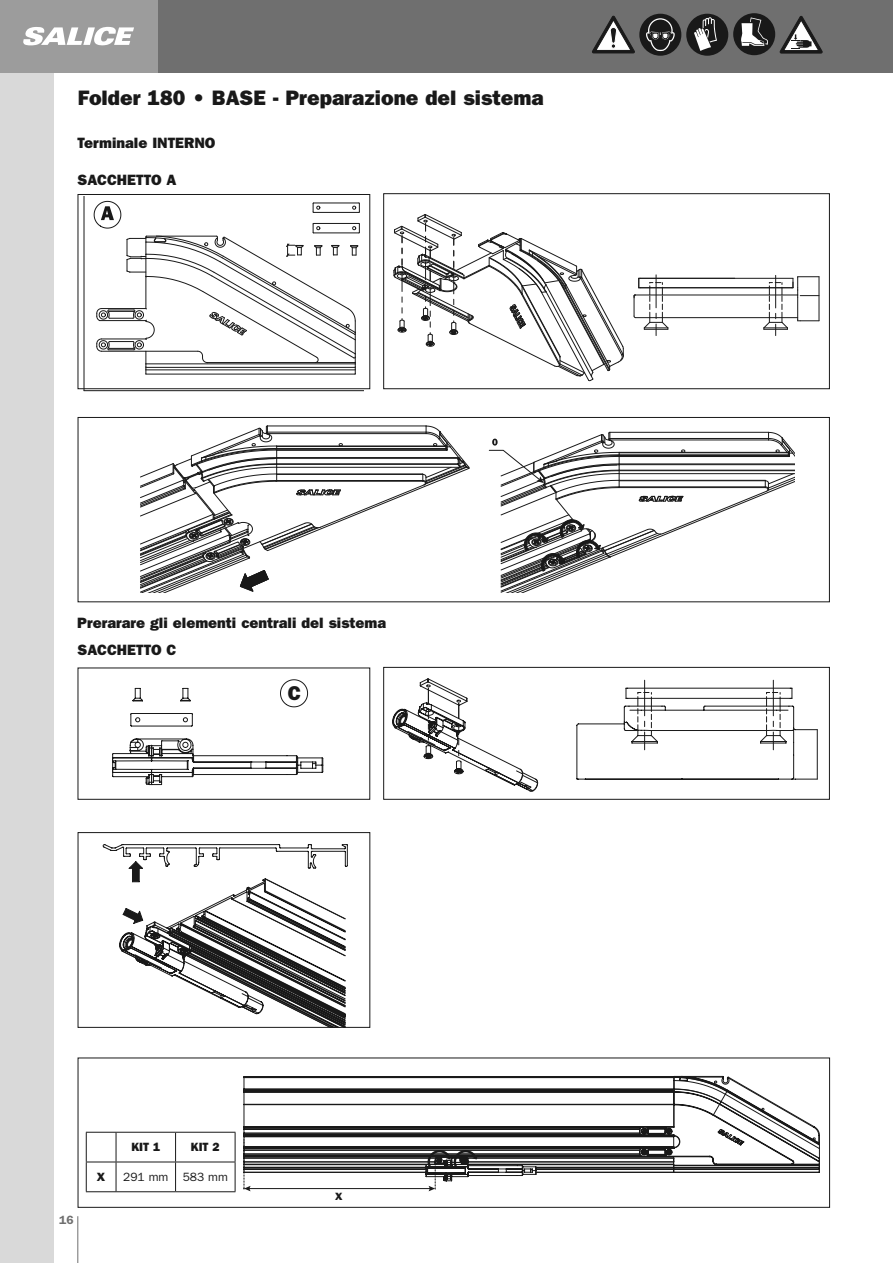
<style>
.page{position:relative;width:893px;height:1263px;background:#fff}
.page>*{position:absolute;margin:0;border:0;box-sizing:border-box;transform-origin:0 0}
.t1{font:21px "ITC Franklin Gothic Std Hvy";color:#191919}
.t2{font:20.1px "ITC Franklin Gothic Std Hvy";color:#191919}
.t3{font:15px "ITC Franklin Gothic Std Hvy";color:#191919}
.t4{font:12px "ITC Franklin Gothic Std";color:#191919}
.t5{font:12px "ITC Franklin Gothic Std Hvy";color:#191919}
.t6{font:600 12px "ITC Franklin Gothic Std";color:#6f6f6f}
.t7{font:10.5px "ITC Franklin Gothic Std Hvy";color:#191919}
</style>
<div class="page">
<div style="left:0;top:0;width:54px;height:1263px;background:#d9d9d9"></div>
<div style="left:0;top:0;width:893px;height:72px;background:#6f6f6f"></div>
<div style="left:0;top:0;width:157px;height:72px;background:#9c9c9c"></div>
<svg style="left:23px;top:27px;width:111px;height:18px"></svg>
<div style="left:78px;top:417px;width:752px;height:185px;border:1px solid #191919"></div>
<div style="left:78px;top:194px;width:292px;height:195px;border:1px solid #191919"></div>
<div style="left:383px;top:193px;width:447px;height:196px;border:1px solid #191919"></div>
<svg style="left:140px;top:425px;width:330px;height:167px"></svg>
<svg style="left:488px;top:431px;width:307px;height:161px"></svg>
<hr style="left:84px;top:197px;width:1px;height:194px;background:#191919">
<hr style="left:84px;top:390px;width:280px;height:1px;background:#191919">
<svg style="left:93px;top:201px;width:267px;height:174px"></svg>
<svg style="left:393px;top:214px;width:231px;height:167px"></svg>
<hr style="left:819px;top:277px;width:1px;height:44px;background:#191919">
<hr style="left:635px;top:295px;width:163px;height:1px;background:#191919">
<hr style="left:650px;top:317px;width:148px;height:1px;background:#191919">
<hr style="left:639px;top:278px;width:154px;height:1px;background:#191919">
<svg style="left:763px;top:275px;width:56px;height:61px"></svg>
<hr style="left:639px;top:287px;width:154px;height:1px;background:#191919">
<svg style="left:633px;top:275px;width:36px;height:61px"></svg>
<div style="left:78px;top:668px;width:292px;height:132px;border:1px solid #191919"></div>
<div style="left:639px;top:14px;width:42px;height:42px;background:#191919;border-radius:50%"></div>
<svg style="left:646px;top:13px;width:29px;height:38px"></svg>
<div style="left:686px;top:14px;width:42px;height:42px;background:#191919;border-radius:50%"></div>
<svg style="left:694px;top:17px;width:23px;height:34px"></svg>
<svg style="left:592px;top:16px;width:42px;height:37px"></svg>
<svg style="left:780px;top:16px;width:42px;height:37px"></svg>
<div style="left:733px;top:13px;width:42px;height:42px;background:#191919;border-radius:50%"></div>
<svg style="left:741px;top:17px;width:27px;height:29px"></svg>
<div style="left:383px;top:667px;width:447px;height:133px;border:1px solid #191919"></div>
<div style="left:78px;top:1057px;width:752px;height:151px;border:1px solid #191919"></div>
<div style="left:78px;top:832px;width:292px;height:196px;border:1px solid #191919"></div>
<hr style="left:97px;top:674px;width:236px;height:1px;background:#191919">
<hr style="left:97px;top:674px;width:1px;height:122px;background:#191919">
<hr style="left:97px;top:803px;width:236px;height:1px;background:#191919">
<hr style="left:352px;top:674px;width:1px;height:122px;background:#191919">
<svg style="left:112px;top:679px;width:212px;height:107px"></svg>
<svg style="left:392px;top:678px;width:146px;height:114px"></svg>
<svg style="left:576px;top:680px;width:242px;height:100px"></svg>
<svg style="left:243px;top:1076px;width:577px;height:105px"></svg>
<hr style="left:248px;top:1188px;width:183px;height:1px;background:#191919">
<svg style="left:244px;top:1139px;width:7px;height:52px"></svg>
<svg style="left:428px;top:1150px;width:50px;height:41px"></svg>
<svg style="left:102px;top:844px;width:246px;height:184px"></svg>
<hr style="left:86px;top:1132px;width:30px;height:1px;background:#191919">
<hr style="left:116px;top:1132px;width:60px;height:1px;background:#191919">
<hr style="left:176px;top:1132px;width:59px;height:1px;background:#191919">
<hr style="left:86px;top:1161px;width:30px;height:1px;background:#191919">
<svg style="left:86px;top:1132px;width:1px;height:59px"></svg>
<hr style="left:116px;top:1161px;width:60px;height:1px;background:#191919">
<svg style="left:116px;top:1132px;width:1px;height:59px"></svg>
<hr style="left:176px;top:1161px;width:59px;height:1px;background:#191919">
<svg style="left:175px;top:1132px;width:1px;height:59px"></svg>
<svg style="left:235px;top:1132px;width:1px;height:59px"></svg>
<hr style="left:86px;top:1191px;width:30px;height:1px;background:#191919">
<hr style="left:116px;top:1191px;width:60px;height:1px;background:#191919">
<hr style="left:176px;top:1191px;width:59px;height:1px;background:#191919">
<hr style="left:78px;top:1216px;width:1px;height:47px;background:#6f6f6f">
<h1 class="t1" style="left:78px;top:85px;width:467px">Folder 180 • BASE - Preparazione del sistema</h1>
<p class="t3" style="left:78px;top:135px;width:139px">Terminale INTERNO</p>
<p class="t3" style="left:78px;top:171px;width:100px">SACCHETTO A</p>
<p class="t3" style="left:77px;top:614px;width:310px">Prerarare gli elementi centrali del sistema</p>
<p class="t3" style="left:78px;top:641px;width:100px">SACCHETTO C</p>
<h2 class="t2" style="left:288px;top:682px;width:15px">C</h2>
<p class="t6" style="left:59px;top:1213px;width:16px">16</p>
<p class="t5" style="left:131px;top:1140px;width:30px">KIT 1</p>
<p class="t5" style="left:191px;top:1140px;width:30px">KIT 2</p>
<p class="t5" style="left:97px;top:1170px;width:10px">X</p>
<p class="t4" style="left:123px;top:1170px;width:106px">291 mm 583 mm</p>
<p class="t7" style="left:335px;top:1190px;width:9px">X</p>
</div>
